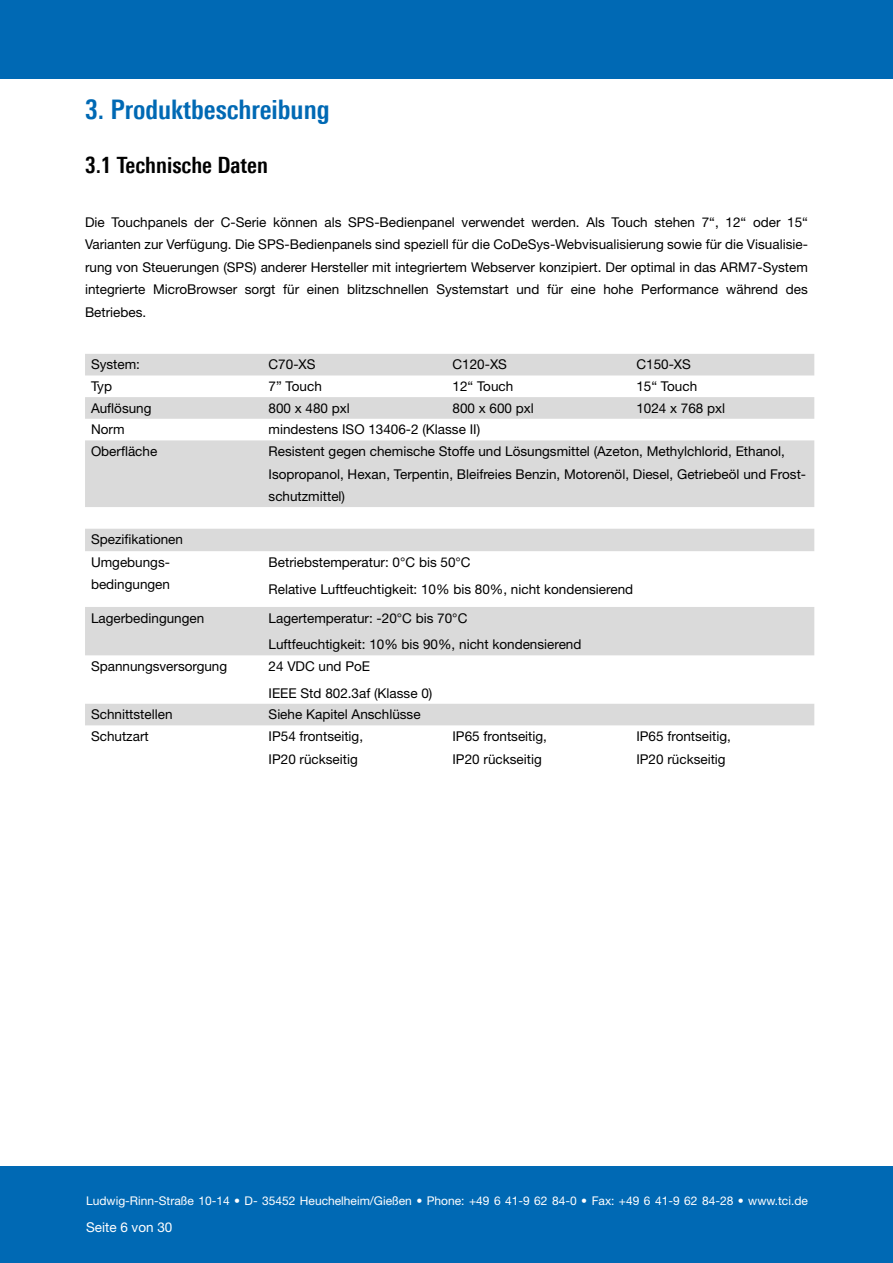
<style>
.page{position:relative;width:893px;height:1263px;background:#fff}
.page>*{position:absolute;margin:0;border:0;box-sizing:border-box;transform-origin:0 0}
.t1{font:700 condensed 27px "Univers Next Pro";color:#0069b4}
.tci_Fließtext_Helvetica_9_15{font:700 condensed 22.5px "Univers Next Pro";color:#000}
.tci_Fließtext_Helvetica_9_15-2{font:13.5px/22.5px "Helvetica Neue LT Std";color:#000}
.t2{font:13.5px "Helvetica Neue LT Std";color:#fff}
.t3{font:12px "Helvetica Neue LT Std";color:#fff}
</style>
<div class="page">
<div style="left:0;top:1167px;width:893px;height:96px;background:#0069b4"></div>
<div style="left:0;top:0;width:893px;height:79px;background:#0069b4"></div>
<svg style="left:85px;top:354px;width:729px;height:371px;fill:#dadada"></svg>
<p class="t1" style="left:85px;top:94px;width:246px">3. Produktbeschreibung</p>
<p class="tci_Fließtext_Helvetica_9_15" style="left:85px;top:152px;width:184px">3.1 Technische Daten</p>
<p class="tci_Fließtext_Helvetica_9_15-2" style="left:85px;top:210px;width:724px;text-align:justify">Die Touchpanels der C-Serie können als SPS-Bedienpanel verwendet werden. Als Touch stehen 7“, 12“ oder 15“ Varianten zur Verfügung. Die SPS-Bedienpanels sind speziell für die CoDeSys-Webvisualisierung sowie für die Visualisie&shy;rung von Steuerungen (SPS) anderer Hersteller mit integriertem Webserver konzipiert. Der optimal in das ARM7-System integrierte MicroBrowser sorgt für einen blitzschnellen Systemstart und für eine hohe Performance während des Betriebes.</p>
<p class="tci_Fließtext_Helvetica_9_15-2" style="left:91px;top:353px;width:51px">System:</p>
<p class="tci_Fließtext_Helvetica_9_15-2" style="left:269px;top:353px;width:49px">C70-XS</p>
<p class="tci_Fließtext_Helvetica_9_15-2" style="left:452px;top:353px;width:56px">C120-XS</p>
<p class="tci_Fließtext_Helvetica_9_15-2" style="left:636px;top:353px;width:56px">C150-XS</p>
<p class="tci_Fließtext_Helvetica_9_15-2" style="left:91px;top:375px;width:23px">Typ</p>
<p class="tci_Fließtext_Helvetica_9_15-2" style="left:269px;top:375px;width:55px">7” Touch</p>
<p class="tci_Fließtext_Helvetica_9_15-2" style="left:452px;top:375px;width:62px">12“ Touch</p>
<p class="tci_Fließtext_Helvetica_9_15-2" style="left:636px;top:375px;width:62px">15“ Touch</p>
<p class="tci_Fließtext_Helvetica_9_15-2" style="left:91px;top:396px;width:62px">Auflösung</p>
<p class="tci_Fließtext_Helvetica_9_15-2" style="left:269px;top:396px;width:83px">800 x 480 pxl</p>
<p class="tci_Fließtext_Helvetica_9_15-2" style="left:452px;top:396px;width:83px">800 x 600 pxl</p>
<p class="tci_Fließtext_Helvetica_9_15-2" style="left:636px;top:396px;width:90px">1024 x 768 pxl</p>
<p class="tci_Fließtext_Helvetica_9_15-2" style="left:91px;top:418px;width:35px">Norm</p>
<p class="tci_Fließtext_Helvetica_9_15-2" style="left:269px;top:418px;width:213px">mindestens ISO 13406-2 (Klasse II)</p>
<p class="tci_Fließtext_Helvetica_9_15-2" style="left:91px;top:440px;width:68px">Oberfläche</p>
<p class="tci_Fließtext_Helvetica_9_15-2" style="left:269px;top:440px;width:539px">Resistent gegen chemische Stoffe und Lösungsmittel (Azeton, Methylchlorid, Ethanol,<br>Isopropanol, Hexan, Terpentin, Bleifreies Benzin, Motorenöl, Diesel, Getriebeöl und Frost&shy;schutzmittel)</p>
<p class="tci_Fließtext_Helvetica_9_15-2" style="left:91px;top:528px;width:93px">Spezifikationen</p>
<p class="tci_Fließtext_Helvetica_9_15-2" style="left:91px;top:550px;width:81px">Umgebungs&shy;bedingungen</p>
<p class="tci_Fließtext_Helvetica_9_15-2" style="left:269px;top:550px;width:204px">Betriebstemperatur: 0°C bis 50°C</p>
<p class="tci_Fließtext_Helvetica_9_15-2" style="left:269px;top:577px;width:366px">Relative Luftfeuchtigkeit: 10% bis 80%, nicht kondensierend</p>
<p class="tci_Fließtext_Helvetica_9_15-2" style="left:91px;top:606px;width:115px">Lagerbedingungen</p>
<p class="tci_Fließtext_Helvetica_9_15-2" style="left:269px;top:606px;width:200px">Lagertemperatur: -20°C bis 70°C</p>
<p class="tci_Fließtext_Helvetica_9_15-2" style="left:269px;top:633px;width:314px">Luftfeuchtigkeit: 10% bis 90%, nicht kondensierend</p>
<p class="tci_Fließtext_Helvetica_9_15-2" style="left:91px;top:655px;width:138px">Spannungsversorgung</p>
<p class="tci_Fließtext_Helvetica_9_15-2" style="left:269px;top:655px;width:103px">24 VDC und PoE</p>
<p class="tci_Fließtext_Helvetica_9_15-2" style="left:269px;top:681px;width:165px">IEEE Std 802.3af (Klasse 0)</p>
<p class="tci_Fließtext_Helvetica_9_15-2" style="left:91px;top:703px;width:83px">Schnittstellen</p>
<p class="tci_Fließtext_Helvetica_9_15-2" style="left:269px;top:703px;width:154px">Siehe Kapitel Anschlüsse</p>
<p class="tci_Fließtext_Helvetica_9_15-2" style="left:91px;top:725px;width:59px">Schutzart</p>
<p class="tci_Fließtext_Helvetica_9_15-2" style="left:269px;top:725px;width:96px">IP54 frontseitig,<br>IP20 rückseitig</p>
<p class="tci_Fließtext_Helvetica_9_15-2" style="left:452px;top:725px;width:96px">IP65 frontseitig,<br>IP20 rückseitig</p>
<p class="tci_Fließtext_Helvetica_9_15-2" style="left:636px;top:725px;width:96px">IP65 frontseitig,<br>IP20 rückseitig</p>
<p class="t3" style="left:86px;top:1193px;width:723px">Ludwig-Rinn-Straße 10-14 • D- 35452 Heuchelheim/Gießen • Phone: +49 6 41-9 62 84-0 • Fax: +49 6 41-9 62 84-28 • www.tci.de</p>
<p class="t2" style="left:86px;top:1218px;width:88px">Seite 6 von 30</p>
</div>
